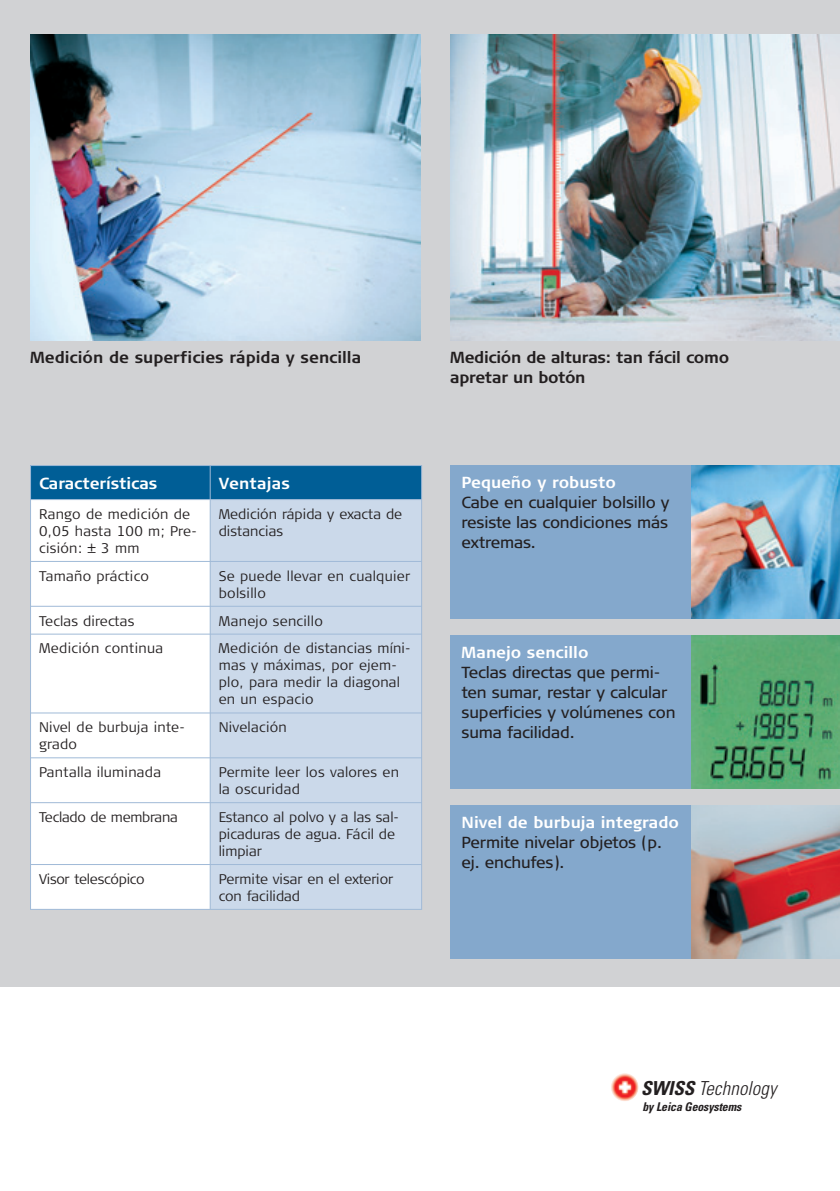
<style>
.page{position:relative;width:840px;height:1191px;background:#fff}
.page>*{position:absolute;margin:0;border:0;box-sizing:border-box;transform-origin:0 0}
.t1{font:italic 300 condensed 19.2px "Univers";letter-spacing:.01em;color:#231f20}
.t2{font:16px/20px "Signa Column";letter-spacing:-.01em;color:#231f20}
.t3{font:700 16px/20px "Signa Column";letter-spacing:-.01em;color:#231f20}
.t4{font:700 16px "Signa Column";color:#fff}
.t5{font:300 14px/17px "Signa Column";letter-spacing:.02em;color:#231f20}
.t6{font:300 14px/17px "Signa Column";color:#231f20}
.t7{font:300 14px "Signa Column";letter-spacing:-.015em;color:#231f20}
.t8{font:italic 700 condensed 12px "Univers";letter-spacing:-.01em;color:#231f20}
.s1{font-weight:700}
</style>
<div class="page">
<div style="left:0;top:0;width:839px;height:34px;background:#d1d2d4"></div>
<div style="left:0;top:34px;width:839px;height:952px;background:#d1d2d4"></div>
<img style="left:30px;top:34px;width:390px;height:306px">
<img style="left:450px;top:34px;width:389px;height:306px">
<div style="left:31px;top:465px;width:390px;height:34px;background:#005e96"></div>
<div style="left:31px;top:500px;width:178px;height:409px;background:#fff"></div>
<div style="left:210px;top:500px;width:211px;height:409px;background:#cbd9ea"></div>
<hr style="left:30px;top:465px;width:180px;height:1px;background:#a0bad7">
<hr style="left:30px;top:466px;width:1px;height:33px;background:#a0bad7">
<hr style="left:210px;top:465px;width:212px;height:1px;background:#a0bad7">
<hr style="left:209px;top:466px;width:1px;height:33px;background:#a0bad7">
<hr style="left:421px;top:466px;width:1px;height:33px;background:#a0bad7">
<hr style="left:30px;top:499px;width:180px;height:1px;background:#a0bad7">
<hr style="left:30px;top:500px;width:1px;height:61px;background:#a0bad7">
<hr style="left:210px;top:499px;width:212px;height:1px;background:#a0bad7">
<hr style="left:209px;top:500px;width:1px;height:61px;background:#a0bad7">
<hr style="left:421px;top:500px;width:1px;height:61px;background:#a0bad7">
<hr style="left:30px;top:561px;width:180px;height:1px;background:#a0bad7">
<hr style="left:30px;top:562px;width:1px;height:44px;background:#a0bad7">
<hr style="left:210px;top:561px;width:212px;height:1px;background:#a0bad7">
<hr style="left:209px;top:562px;width:1px;height:44px;background:#a0bad7">
<hr style="left:421px;top:562px;width:1px;height:44px;background:#a0bad7">
<hr style="left:30px;top:606px;width:180px;height:1px;background:#a0bad7">
<svg style="left:30px;top:607px;width:1px;height:26px"></svg>
<hr style="left:210px;top:606px;width:212px;height:1px;background:#a0bad7">
<svg style="left:209px;top:607px;width:1px;height:26px"></svg>
<svg style="left:421px;top:607px;width:1px;height:26px"></svg>
<hr style="left:30px;top:633px;width:180px;height:1px;background:#a0bad7">
<hr style="left:30px;top:634px;width:1px;height:78px;background:#a0bad7">
<hr style="left:210px;top:633px;width:212px;height:1px;background:#a0bad7">
<hr style="left:209px;top:634px;width:1px;height:78px;background:#a0bad7">
<hr style="left:421px;top:634px;width:1px;height:78px;background:#a0bad7">
<hr style="left:30px;top:712px;width:180px;height:1px;background:#a0bad7">
<hr style="left:30px;top:713px;width:1px;height:44px;background:#a0bad7">
<hr style="left:210px;top:712px;width:212px;height:1px;background:#a0bad7">
<hr style="left:209px;top:713px;width:1px;height:44px;background:#a0bad7">
<hr style="left:421px;top:713px;width:1px;height:44px;background:#a0bad7">
<hr style="left:30px;top:757px;width:180px;height:1px;background:#a0bad7">
<hr style="left:30px;top:758px;width:1px;height:44px;background:#a0bad7">
<hr style="left:210px;top:757px;width:212px;height:1px;background:#a0bad7">
<hr style="left:209px;top:758px;width:1px;height:44px;background:#a0bad7">
<hr style="left:421px;top:758px;width:1px;height:44px;background:#a0bad7">
<hr style="left:30px;top:802px;width:180px;height:1px;background:#a0bad7">
<hr style="left:30px;top:803px;width:1px;height:61px;background:#a0bad7">
<hr style="left:210px;top:802px;width:212px;height:1px;background:#a0bad7">
<hr style="left:209px;top:803px;width:1px;height:61px;background:#a0bad7">
<hr style="left:421px;top:803px;width:1px;height:61px;background:#a0bad7">
<hr style="left:30px;top:864px;width:180px;height:1px;background:#a0bad7">
<hr style="left:30px;top:865px;width:1px;height:44px;background:#a0bad7">
<hr style="left:210px;top:864px;width:212px;height:1px;background:#a0bad7">
<hr style="left:209px;top:865px;width:1px;height:44px;background:#a0bad7">
<hr style="left:421px;top:865px;width:1px;height:44px;background:#a0bad7">
<hr style="left:30px;top:909px;width:392px;height:1px;background:#a0bad7">
<img style="left:610px;top:1073px;width:28px;height:28px;border-radius:50%">
<img style="left:690px;top:465px;width:149px;height:153px">
<div style="left:450px;top:465px;width:240px;height:153px;background:#84a8cc"></div>
<img style="left:690px;top:635px;width:149px;height:153px">
<div style="left:450px;top:635px;width:240px;height:153px;background:#84a8cc"></div>
<img style="left:690px;top:805px;width:149px;height:153px">
<div style="left:450px;top:805px;width:240px;height:153px;background:#84a8cc"></div>
<p class="t3" style="left:30px;top:348px;width:332px">Medición de superficies rápida y sencilla</p>
<p class="t3" style="left:450px;top:348px;width:280px">Medición de alturas: tan fácil como apretar un botón</p>
<p class="t4" style="left:39px;top:477px;width:120px">Características</p>
<p class="t4" style="left:218px;top:477px;width:73px">Ventajas</p>
<p class="t5" style="left:39px;top:506px;width:159px">Rango de medición de<br>0,05 hasta 100 m; Pre&shy;cisión: ± 3 mm</p>
<p class="t5" style="left:218px;top:506px;width:185px">Medición rápida y exacta de distancias</p>
<p class="t5" style="left:39px;top:568px;width:111px">Tamaño práctico</p>
<p class="t5" style="left:218px;top:568px;width:193px">Se puede llevar en cualquier bolsillo</p>
<p class="t5" style="left:39px;top:613px;width:97px">Teclas directas</p>
<p class="t5" style="left:218px;top:613px;width:106px">Manejo sencillo</p>
<p class="t5" style="left:39px;top:641px;width:125px">Medición continua</p>
<p class="t5" style="left:218px;top:641px;width:194px">Medición de distancias míni&shy;mas y máximas, por ejem&shy;plo, para medir la diagonal en un espacio</p>
<p class="t5" style="left:39px;top:720px;width:147px">Nivel de burbuja inte&shy;grado</p>
<p class="t5" style="left:218px;top:720px;width:70px">Nivelación</p>
<p class="t5" style="left:39px;top:765px;width:123px">Pantalla iluminada</p>
<p class="t5" style="left:218px;top:765px;width:182px">Permite leer los valores en la oscuridad</p>
<p class="t7" style="left:39px;top:811px;width:140px">Teclado de membrana</p>
<p class="t6" style="left:218px;top:809px;width:182px">Estanco al polvo y a las sal&shy;picaduras de agua. Fácil de limpiar</p>
<p class="t7" style="left:39px;top:873px;width:107px">Visor telescópico</p>
<p class="t6" style="left:218px;top:871px;width:176px">Permite visar en el exterior con facilidad</p>
<p class="t4" style="left:461px;top:475px;width:156px">Pequeño y robusto</p>
<p class="t2" style="left:461px;top:493px;width:209px;text-align:justify">Cabe en cualquier bolsillo y resiste las condiciones más extremas.</p>
<p class="t4" style="left:461px;top:646px;width:128px">Manejo sencillo</p>
<p class="t2" style="left:461px;top:663px;width:215px">Teclas directas que permi&shy;ten sumar, restar y calcular superficies y volúmenes con suma facilidad.</p>
<p class="t4" style="left:461px;top:816px;width:219px">Nivel de burbuja integrado</p>
<p class="t2" style="left:461px;top:833px;width:202px">Permite nivelar objetos (p. ej. enchufes).</p>
<h1 class="t1" style="left:641px;top:1081px;width:137px"><span class="s1">SWISS</span> Technology</h1>
<p class="t8" style="left:642px;top:1102px;width:100px">by Leica Geosystems</p>
</div>
